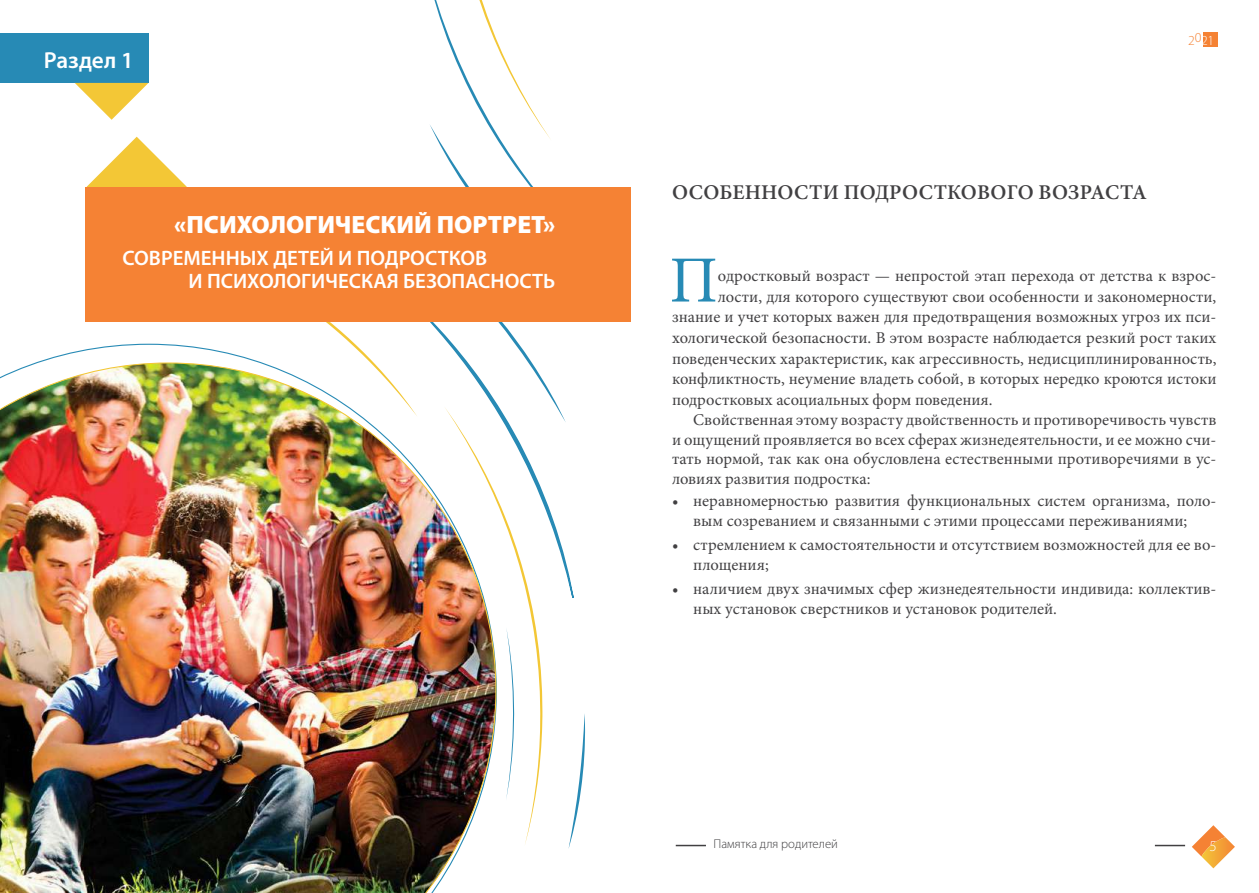
<style>
.page{position:relative;width:1259px;height:893px;background:#fff}
.page>*{position:absolute;margin:0;border:0;box-sizing:border-box;transform-origin:0 0}
.t1{font:66px "Minion Pro";color:#278ab5}
.t2{font:900 25.05px "Myriad Pro";color:#fff}
.t3{font:600 23.25px "Myriad Pro";color:#fff}
.t4{font:600 21px/22.8px "Myriad Pro";color:#fff}
.t5{font:600 21px "Minion Pro";letter-spacing:.01em;color:#414042}
.t6{font:16.5px/19.8px "Minion Pro";color:#414042}
.t7{font:300 15.15px "Myriad Pro";color:#fff}
.t8{font:300 13.8px "Myriad Pro";color:#f58234}
.t9{font:300 12.75px "Myriad Pro";color:#414042}
.s1{color:#fff}
</style>
<div class="page">
<svg style="left:1192px;top:825px;width:43px;height:43px"></svg>
<hr style="left:676px;top:845px;width:30px;height:1px;background:#414042">
<hr style="left:1155px;top:845px;width:30px;height:1px;background:#414042">
<div style="left:1202px;top:33px;width:15px;height:14px;background:#f58234"></div>
<svg style="left:87px;top:137px;width:100px;height:50px"></svg>
<svg style="left:245px;top:0;width:340px;height:849px"></svg>
<div style="left:0;top:33px;width:148px;height:49px;background:#278ab5"></div>
<svg style="left:75px;top:83px;width:73px;height:37px"></svg>
<div style="left:85px;top:187px;width:545px;height:134px;background:#f58234"></div>
<img style="left:0;top:362px;width:496px;height:531px">
<h3 class="t3" style="left:44px;top:45px;width:91px">Раздел 1</h3>
<h2 class="t2" style="left:174px;top:208px;width:382px">«ПСИХОЛОГИЧЕСКИЙ ПОРТРЕТ»</h2>
<p class="t4" style="left:189px;top:246px;width:368px;text-indent:-66px">СОВРЕМЕННЫХ ДЕТЕЙ И ПОДРОСТКОВ<br>И ПСИХОЛОГИЧЕСКАЯ БЕЗОПАСНОСТЬ</p>
<p class="t8" style="left:1188px;top:31px;width:28px">20<span class="s1">21</span></p>
<p class="t5" style="left:672px;top:178px;width:476px">ОСОБЕННОСТИ ПОДРОСТКОВОГО ВОЗРАСТА</p>
<h1 class="t1" style="left:669px;top:236px;width:50px">П</h1>
<p class="t6" style="left:718px;top:266px;width:500px">одростковый возраст — непростой этап перехода от детства к взрос-</p>
<p class="t6" style="left:718px;top:286px;width:500px">лости, для которого существуют свои особенности и закономерности,</p>
<p class="t6" style="left:672px;top:307px;width:546px">знание и учет которых важен для предотвращения возможных угроз их пси-</p>
<p class="t6" style="left:672px;top:328px;width:546px">хологической безопасности. В этом возрасте наблюдается резкий рост таких</p>
<p class="t6" style="left:672px;top:349px;width:546px">поведенческих характеристик, как агрессивность, недисциплинированность,</p>
<p class="t6" style="left:672px;top:369px;width:546px">конфликтность, неумение владеть собой, в которых нередко кроются истоки</p>
<p class="t6" style="left:672px;top:390px;width:322px">подростковых асоциальных форм поведения.</p>
<p class="t6" style="left:693px;top:410px;width:525px">Свойственная этому возрасту двойственность и противоречивость чувств</p>
<p class="t6" style="left:672px;top:430px;width:546px">и ощущений проявляется во всех сферах жизнедеятельности, и ее можно счи-</p>
<p class="t6" style="left:672px;top:449px;width:546px">тать нормой, так как она обусловлена естественными противоречиями в ус-</p>
<p class="t6" style="left:672px;top:469px;width:200px">ловиях развития подростка:</p>
<p class="t6" style="left:672px;top:491px;width:546px;text-align:center">• неравномерностью развития функциональных систем организма, поло&shy;вым созреванием и связанными с этими процессами переживаниями;</p>
<p class="t6" style="left:693px;top:535px;width:524px;text-indent:-21px">• стремлением к самостоятельности и отсутствием возможностей для ее во&shy;площения;</p>
<p class="t6" style="left:693px;top:579px;width:525px;text-indent:-21px">• наличием двух значимых сфер жизнедеятельности индивида: коллектив&shy;ных установок сверстников и установок родителей.</p>
<p class="t9" style="left:713px;top:836px;width:126px">Памятка для родителей</p>
<p class="t7" style="left:1209px;top:838px;width:9px">5</p>
</div>
